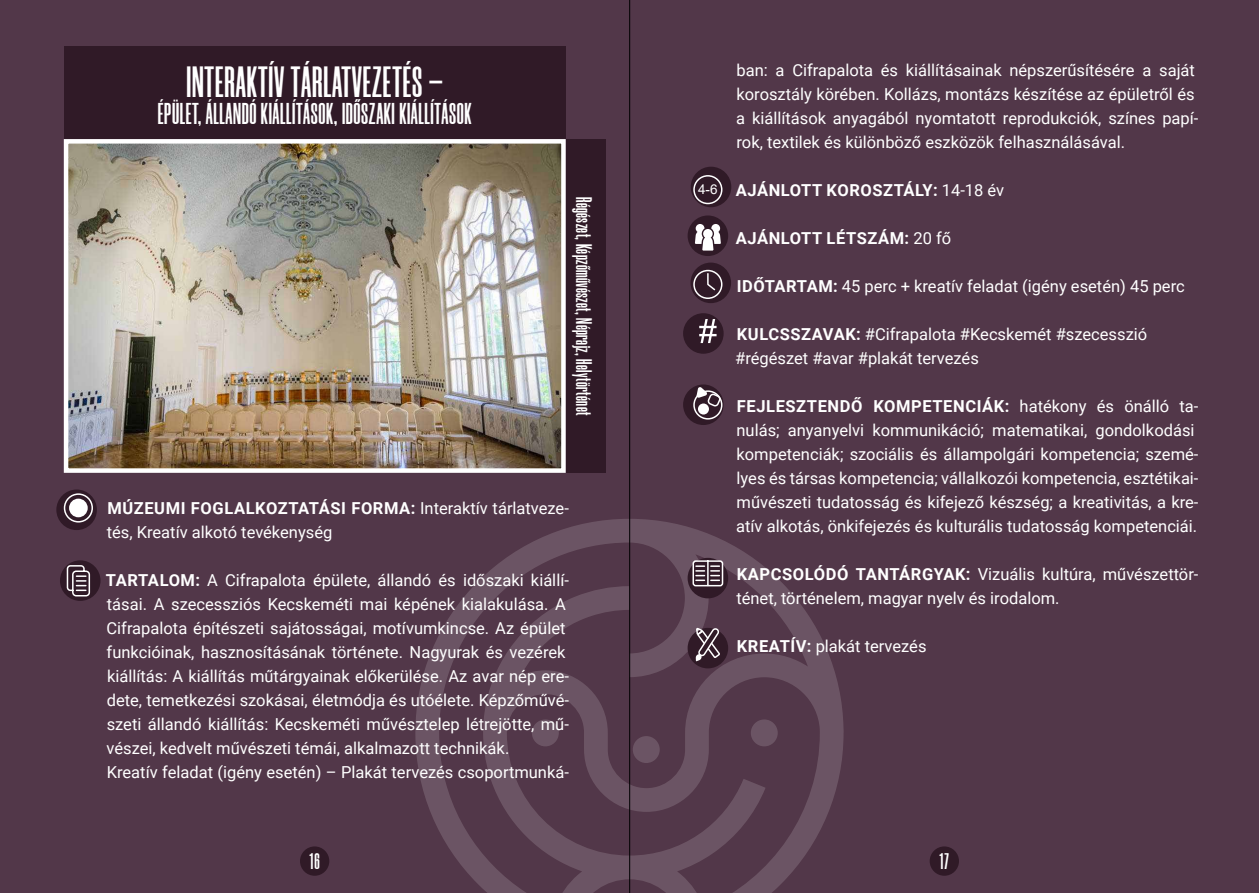
<style>
.page{position:relative;width:1259px;height:893px;background:#523749}
.page>*{position:absolute;margin:0;border:0;box-sizing:border-box;transform-origin:0 0}
.t1{font:700 43.5px "Morganite";letter-spacing:.02em;color:#fff}
.t2{font:700 30px "Morganite";letter-spacing:.02em;color:#fff}
.t3{font:700 22.5px "Morganite";letter-spacing:.02em;color:#fff}
.t4{font:16.5px/24px "Roboto";color:#fff}
.t5{font:700 16.5px "Roboto";letter-spacing:.035em;color:#fff}
.t6{font:13.5px "Arial";color:#fff}
.s1{font-weight:700}
.s2{font-weight:400}
</style>
<div class="page">
<svg style="left:415px;top:519px;width:428px;height:374px"></svg>
<div style="left:64px;top:47px;width:501px;height:92px;background:#301a27"></div>
<div style="left:566px;top:139px;width:39px;height:334px;background:#301a27"></div>
<img style="left:69px;top:144px;width:492px;height:324px">
<div style="left:64px;top:139px;width:502px;height:334px;border:4px solid #fff"></div>
<div style="left:687px;top:558px;width:41px;height:40px;background:#301a27;border-radius:50%"></div>
<div style="left:56px;top:489px;width:41px;height:41px;background:#301a27;border-radius:50%"></div>
<div style="left:60px;top:560px;width:40px;height:41px;background:#301a27;border-radius:50%"></div>
<div style="left:64px;top:493px;width:29px;height:30px;border:2px solid #fff;border-radius:50%"></div>
<div style="left:69px;top:499px;width:19px;height:18px;background:#fff;border-radius:50%"></div>
<svg style="left:66px;top:564px;width:25px;height:33px"></svg>
<div style="left:687px;top:628px;width:41px;height:40px;background:#301a27;border-radius:50%"></div>
<div style="left:683px;top:384px;width:40px;height:41px;background:#301a27;border-radius:50%"></div>
<div style="left:683px;top:313px;width:40px;height:41px;background:#301a27;border-radius:50%"></div>
<div style="left:690px;top:263px;width:41px;height:40px;background:#301a27;border-radius:50%"></div>
<div style="left:687px;top:215px;width:41px;height:41px;background:#301a27;border-radius:50%"></div>
<div style="left:691px;top:167px;width:40px;height:40px;background:#301a27;border-radius:50%"></div>
<svg style="left:692px;top:269px;width:31px;height:31px"></svg>
<div style="left:693px;top:175px;width:29px;height:29px;border:2px solid #fff;border-radius:50%"></div>
<svg style="left:695px;top:224px;width:26px;height:27px"></svg>
<svg style="left:699px;top:319px;width:17px;height:24px"></svg>
<div style="left:693px;top:390px;width:29px;height:30px;border:2px solid #fff;border-radius:50%"></div>
<div style="left:698px;top:403px;width:11px;height:11px;background:#fff;border-radius:50%"></div>
<svg style="left:696px;top:387px;width:25px;height:20px"></svg>
<svg style="left:695px;top:626px;width:26px;height:35px"></svg>
<svg style="left:692px;top:560px;width:32px;height:27px"></svg>
<div style="left:300px;top:846px;width:29px;height:30px;background:#301a27;border-radius:50%"></div>
<div style="left:929px;top:846px;width:30px;height:30px;background:#301a27;border-radius:50%"></div>
<hr style="left:629px;top:0;width:1px;height:893px;background:#000">
<h1 class="t1" style="left:186px;top:59px;width:258px">INTERAKTÍV TÁRLATVEZETÉS –</h1>
<h2 class="t2" style="left:158px;top:98px;width:315px">ÉPÜLET, ÁLLANDÓ KIÁLLÍTÁSOK, IDŐSZAKI KIÁLLÍTÁSOK</h2>
<h3 class="t3" style="left:595px;top:197px;width:220px;rotate:90deg">Régészet, Képzőművészet, Néprajz, Helytörténet</h3>
<p class="t4" style="left:107px;top:496px;width:464px"><span class="s1">MÚZEUMI FOGLALKOZTATÁSI FORMA:</span> Interaktív tárlatveze&shy;tés, Kreatív alkotó tevékenység</p>
<p class="t4" style="left:106px;top:568px;width:464px"><span class="s1">TARTALOM:</span> A Cifrapalota épülete, állandó és időszaki kiállí&shy;tásai. A szecessziós Kecskeméti mai képének kialakulása. A Cifrapalota építészeti sajátosságai, motívumkincse. Az épület funkcióinak, hasznosításának története. Nagyurak és vezérek kiállítás: A kiállítás műtárgyainak előkerülése. Az avar nép ere&shy;dete, temetkezési szokásai, életmódja és utóélete. Képzőművé&shy;szeti állandó kiállítás: Kecskeméti művésztelep létrejötte, mű&shy;vészei, kedvelt művészeti témái, alkalmazott technikák.<br>Kreatív feladat (igény esetén) – Plakát tervezés csoportmunká-</p>
<p class="t6" style="left:698px;top:180px;width:21px">4-6</p>
<p class="t4" style="left:736px;top:58px;width:464px">ban: a Cifrapalota és kiállításainak népszerűsítésére a saját korosztály körében. Kollázs, montázs készítése az épületről és a kiállítások anyagából nyomtatott reprodukciók, színes papí&shy;rok, textilek és különböző eszközök felhasználásával.</p>
<p class="t5" style="left:735px;top:179px;width:270px">AJÁNLOTT KOROSZTÁLY: <span class="s2">14-18 év</span></p>
<p class="t5" style="left:735px;top:227px;width:217px">AJÁNLOTT LÉTSZÁM: <span class="s2">20 fő</span></p>
<p class="t4" style="left:736px;top:274px;width:449px"><span class="s1">IDŐTARTAM:</span> 45 perc + kreatív feladat (igény esetén) 45 perc</p>
<p class="t4" style="left:735px;top:322px;width:413px"><span class="s1">KULCSSZAVAK:</span> #Cifrapalota #Kecskemét #szecesszió #régészet #avar #plakát tervezés</p>
<p class="t4" style="left:736px;top:394px;width:464px"><span class="s1">FEJLESZTENDŐ KOMPETENCIÁK:</span> hatékony és önálló ta&shy;nulás; anyanyelvi kommunikáció; matematikai, gondolkodási kompetenciák; szociális és állampolgári kompetencia; szemé&shy;lyes és társas kompetencia; vállalkozói kompetencia, esztétikai&shy;művészeti tudatosság és kifejező készség; a kreativitás, a kre&shy;atív alkotás, önkifejezés és kulturális tudatosság kompetenciái.</p>
<p class="t4" style="left:736px;top:562px;width:463px"><span class="s1">KAPCSOLÓDÓ TANTÁRGYAK:</span> Vizuális kultúra, művészettör&shy;ténet, történelem, magyar nyelv és irodalom.</p>
<p class="t4" style="left:737px;top:634px;width:191px"><span class="s1">KREATÍV:</span> plakát tervezés</p>
<h3 class="t3" style="left:309px;top:850px;width:12px">16</h3>
<h3 class="t3" style="left:939px;top:850px;width:11px">17</h3>
</div>
